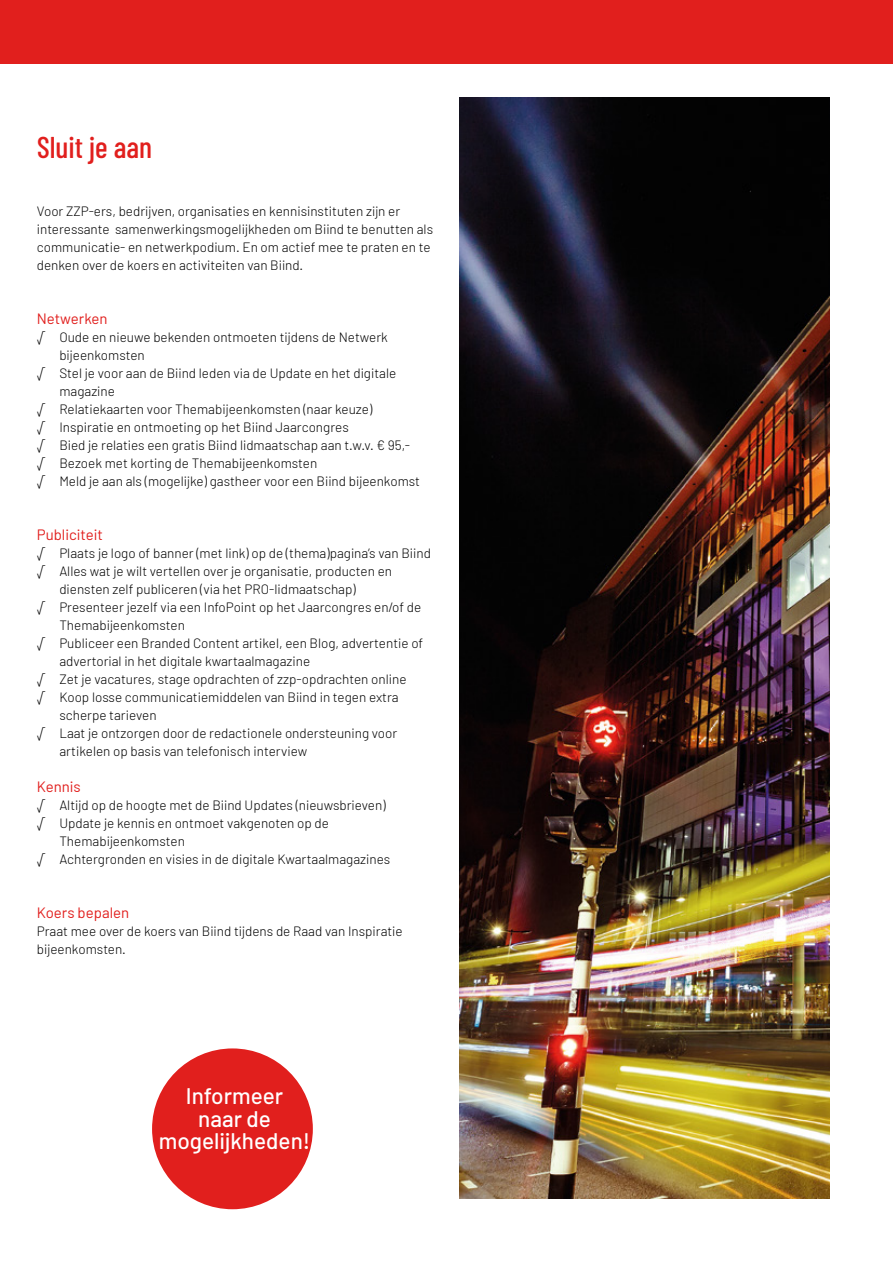
<style>
.page{position:relative;width:893px;height:1263px;background:#fff}
.page>*{position:absolute;margin:0;border:0;box-sizing:border-box;transform-origin:0 0}
.t1{font:500 30px "Barlow Condensed";color:#e11f1d}
.t2{font:500 22.5px/22.5px "Barlow";color:#fff;text-align:center}
.t3{font:15px "Barlow";color:#e11f1d}
.t4{font:300 13.5px/18px "Barlow";color:#000}
</style>
<div class="page">
<div style="left:0;top:0;width:893px;height:64px;background:#e11f1d"></div>
<img style="left:459px;top:97px;width:370px;height:1101px">
<div style="left:152px;top:1048px;width:161px;height:161px;background:#e11f1d;border-radius:50%"></div>
<h1 class="t1" style="left:37px;top:128px;width:117px">Sluit je aan</h1>
<p class="t4" style="left:37px;top:202px;width:398px">Voor ZZP-ers, bedrijven, organisaties en kennisinstituten zijn er interessante samenwerkingsmogelijkheden om Biind te benutten als communicatie- en netwerkpodium. En om actief mee te praten en te denken over de koers en activiteiten van Biind.</p>
<p class="t3" style="left:37px;top:309px;width:72px">Netwerken</p>
<p class="t4" style="left:37px;top:328px;width:353px">√ Oude en nieuwe bekenden ontmoeten tijdens de Netwerk</p>
<p class="t4" style="left:59px;top:346px;width:87px">bijeenkomsten</p>
<p class="t4" style="left:37px;top:364px;width:361px">√ Stel je voor aan de Biind leden via de Update en het digitale</p>
<p class="t4" style="left:59px;top:382px;width:57px">magazine</p>
<p class="t4" style="left:37px;top:400px;width:337px">√ Relatiekaarten voor Themabijeenkomsten (naar keuze)</p>
<p class="t4" style="left:37px;top:418px;width:313px">√ Inspiratie en ontmoeting op het Biind Jaarcongres</p>
<p class="t4" style="left:37px;top:436px;width:375px">√ Bied je relaties een gratis Biind lidmaatschap aan t.w.v. € 95,-</p>
<p class="t4" style="left:37px;top:454px;width:282px">√ Bezoek met korting de Themabijeenkomsten</p>
<p class="t4" style="left:37px;top:472px;width:385px">√ Meld je aan als (mogelijke) gastheer voor een Biind bijeenkomst</p>
<p class="t3" style="left:37px;top:525px;width:68px">Publiciteit</p>
<p class="t4" style="left:37px;top:544px;width:396px">√ Plaats je logo of banner (met link) op de (thema)pagina’s van Biind</p>
<p class="t4" style="left:37px;top:562px;width:357px">√ Alles wat je wilt vertellen over je organisatie, producten en</p>
<p class="t4" style="left:59px;top:580px;width:298px">diensten zelf publiceren (via het PRO-lidmaatschap)</p>
<p class="t4" style="left:37px;top:598px;width:386px">√ Presenteer jezelf via een InfoPoint op het Jaarcongres en/of de</p>
<p class="t4" style="left:59px;top:616px;width:127px">Themabijeenkomsten</p>
<p class="t4" style="left:37px;top:634px;width:388px">√ Publiceer een Branded Content artikel, een Blog, advertentie of</p>
<p class="t4" style="left:59px;top:652px;width:252px">advertorial in het digitale kwartaalmagazine</p>
<p class="t4" style="left:37px;top:670px;width:371px">√ Zet je vacatures, stage opdrachten of zzp-opdrachten online</p>
<p class="t4" style="left:37px;top:688px;width:363px">√ Koop losse communicatiemiddelen van Biind in tegen extra</p>
<p class="t4" style="left:59px;top:706px;width:99px">scherpe tarieven</p>
<p class="t4" style="left:37px;top:724px;width:362px">√ Laat je ontzorgen door de redactionele ondersteuning voor</p>
<p class="t4" style="left:59px;top:742px;width:249px">artikelen op basis van telefonisch interview</p>
<p class="t3" style="left:37px;top:777px;width:46px">Kennis</p>
<p class="t4" style="left:37px;top:796px;width:350px">√ Altijd op de hoogte met de Biind Updates (nieuwsbrieven)</p>
<p class="t4" style="left:37px;top:814px;width:294px">√ Update je kennis en ontmoet vakgenoten op de</p>
<p class="t4" style="left:59px;top:832px;width:127px">Themabijeenkomsten</p>
<p class="t4" style="left:37px;top:850px;width:355px">√ Achtergronden en visies in de digitale Kwartaalmagazines</p>
<p class="t3" style="left:37px;top:903px;width:94px">Koers bepalen</p>
<p class="t4" style="left:37px;top:922px;width:367px">Praat mee over de koers van Biind tijdens de Raad van Inspiratie bijeenkomsten.</p>
<h2 class="t2" style="left:159px;top:1084px;width:153px">Informeer<br>naar de mogelijkheden!</h2>
</div>
